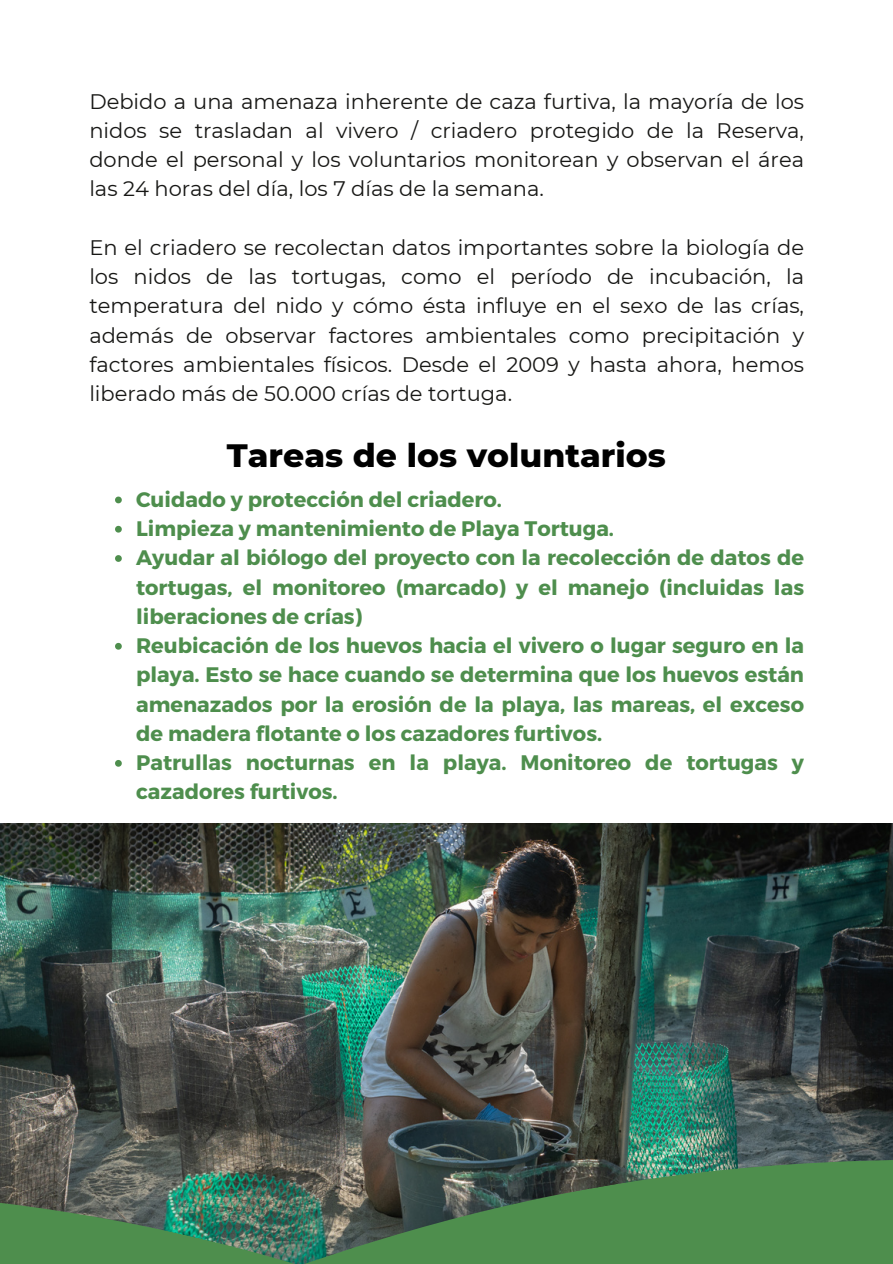
<style>
.page{position:relative;width:893px;height:1264px;background:#fff}
.page>*{position:absolute;margin:0;border:0;box-sizing:border-box;transform-origin:0 0}
.t1{font:800 33px "Montserrat";color:#000}
.t2{font:21px/29.2px "Montserrat";color:#171715;text-align:justify}
.t3{font:700 21px/29.2px "Montserrat";color:#4e8e4d;text-align:justify}
</style>
<div class="page">
<svg style="left:115px;top:496px;width:7px;height:7px"></svg>
<svg style="left:115px;top:526px;width:7px;height:6px"></svg>
<svg style="left:115px;top:555px;width:7px;height:7px"></svg>
<svg style="left:115px;top:643px;width:7px;height:6px"></svg>
<svg style="left:115px;top:760px;width:7px;height:6px"></svg>
<img style="left:0;top:823px;width:892px;height:361px">
<img style="left:150px;top:1149px;width:742px;height:114px">
<img style="left:0;top:1184px;width:630px;height:79px">
<p class="t2" style="left:89px;top:86px;width:716px">Debido a una amenaza inherente de caza furtiva, la mayoría de los nidos se trasladan al vivero / criadero protegido de la Reserva, donde el personal y los voluntarios monitorean y observan el área las 24 horas del día, los 7 días de la semana.</p>
<p class="t2" style="left:89px;top:233px;width:716px">En el criadero se recolectan datos importantes sobre la biología de los nidos de las tortugas, como el período de incubación, la temperatura del nido y cómo ésta influye en el sexo de las crías, además de observar factores ambientales como precipitación y factores ambientales físicos. Desde el 2009 y hasta ahora, hemos liberado más de 50.000 crías de tortuga.</p>
<p class="t1" style="left:227px;top:435px;width:440px">Tareas de los voluntarios</p>
<p class="t3" style="left:136px;top:483px;width:367px">Cuidado y protección del criadero.</p>
<p class="t3" style="left:136px;top:513px;width:479px">Limpieza y mantenimiento de Playa Tortuga.</p>
<h1 class="t3" style="left:136px;top:542px;width:669px">Ayudar al biólogo del proyecto con la recolección de datos de tortugas, el monitoreo (marcado) y el manejo (incluidas las liberaciones de crías)</h1>
<p class="t3" style="left:136px;top:630px;width:669px">Reubicación de los huevos hacia el vivero o lugar seguro en la playa. Esto se hace cuando se determina que los huevos están amenazados por la erosión de la playa, las mareas, el exceso de madera flotante o los cazadores furtivos.</p>
<p class="t3" style="left:136px;top:747px;width:669px">Patrullas nocturnas en la playa. Monitoreo de tortugas y cazadores furtivos.</p>
</div>
